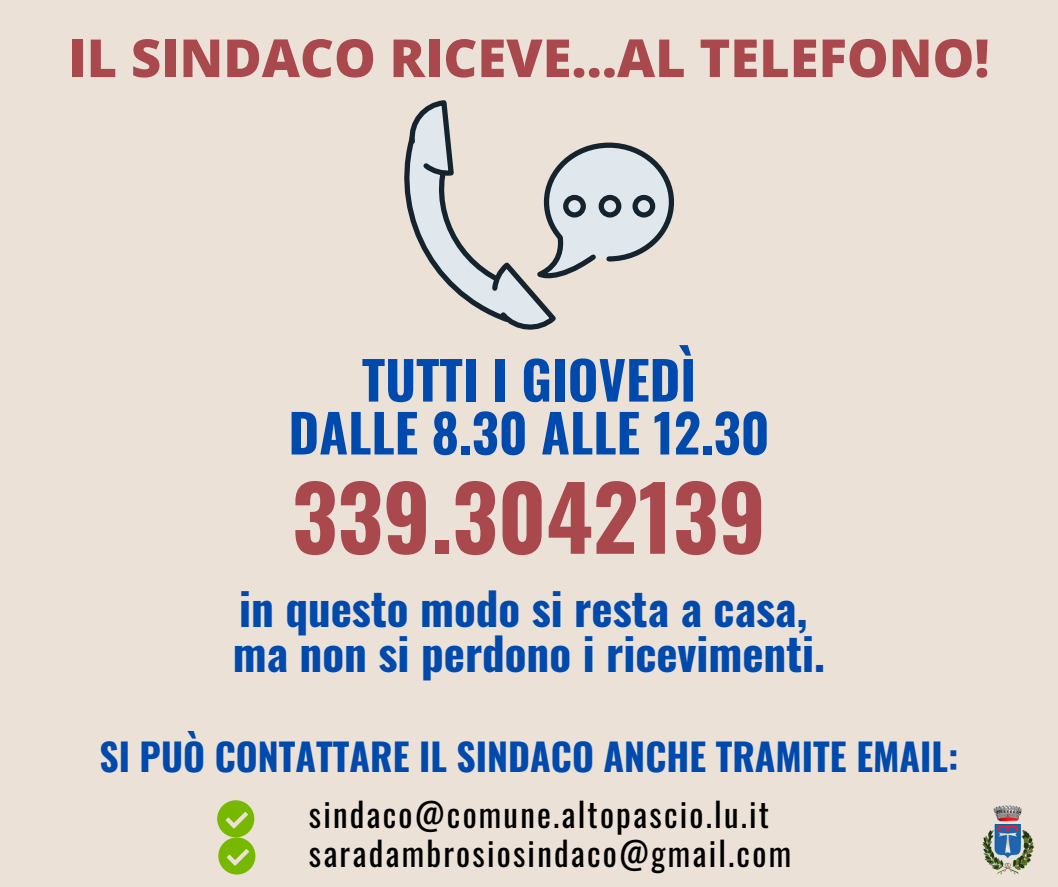
<style>
.page{position:relative;width:1058px;height:887px;background:#fff}
.page>*{position:absolute;margin:0;border:0;box-sizing:border-box;transform-origin:0 0}
.t1{font:700 88.5px "Oswald";color:#a9484d}
.t2{font:700 52.5px/52.8px "Oswald";color:#004aad;text-align:center}
.t3{font:800 52.5px "Open Sans";color:#a9484d}
.t4{font:700 45px/45px "Oswald";color:#004aad}
.t5{font:700 37.5px "Oswald";color:#004aad}
.t6{font:33px "Oswald";letter-spacing:.065em;color:#000}
</style>
<div class="page">
<div style="left:0;top:0;width:1058px;height:886px;background:#ebe1d6"></div>
<img style="left:982px;top:805px;width:52px;height:70px">
<svg style="left:404px;top:100px;width:270px;height:230px"></svg>
<div style="left:565px;top:197px;width:18px;height:18px;background:#e1e8ed;border-radius:50%"></div>
<div style="left:563px;top:195px;width:23px;height:22px;border:5px solid #15232e;border-radius:50%"></div>
<div style="left:601px;top:197px;width:17px;height:18px;background:#e1e8ed;border-radius:50%"></div>
<div style="left:598px;top:195px;width:23px;height:22px;border:5px solid #15232e;border-radius:50%"></div>
<svg style="left:635px;top:197px;width:17px;height:18px"></svg>
<div style="left:632px;top:195px;width:23px;height:22px;border:5px solid #15232e;border-radius:50%"></div>
<svg style="left:217px;top:800px;width:38px;height:74px"></svg>
<h2 class="t3" style="left:68px;top:21px;width:922px">IL SINDACO RICEVE...AL TELEFONO!</h2>
<h2 class="t2" style="left:288px;top:351px;width:482px">TUTTI I GIOVEDÌ<br>DALLE 8.30 ALLE 12.30</h2>
<h1 class="t1" style="left:292px;top:448px;width:475px">339.3042139</h1>
<h3 class="t4" style="left:233px;top:583px;width:594px">in questo modo si resta a casa, ma non si perdono i ricevimenti.</h3>
<p class="t5" style="left:99px;top:727px;width:860px">SI PUÒ CONTATTARE IL SINDACO ANCHE TRAMITE EMAIL:</p>
<p class="t6" style="left:309px;top:788px;width:462px">sindaco@comune.altopascio.lu.it</p>
<p class="t6" style="left:309px;top:827px;width:484px">saradambrosiosindaco@gmail.com</p>
</div>
